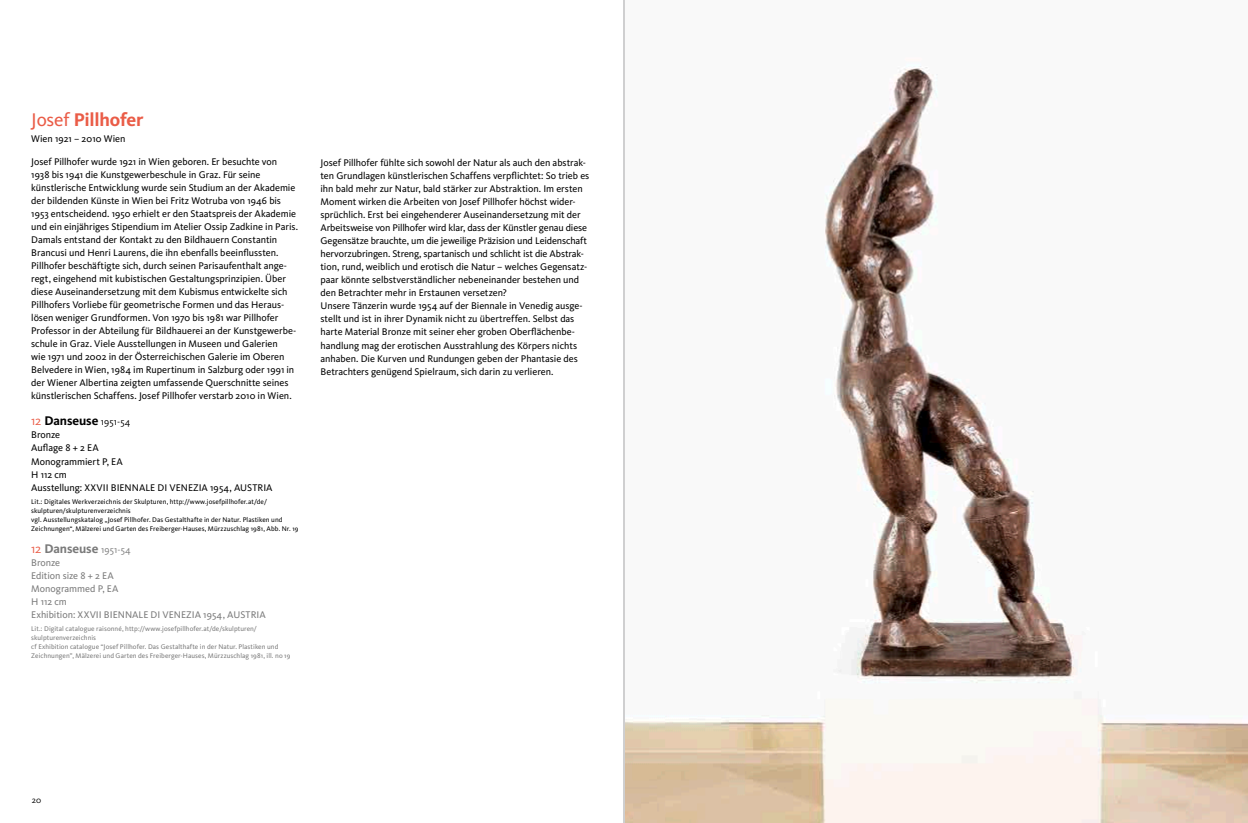
<style>
.page{position:relative;width:1248px;height:823px;background:#fff}
.page>*{position:absolute;margin:0;border:0;box-sizing:border-box;transform-origin:0 0}
.t1{font:700 19px "Kievit";letter-spacing:-.015em;color:#ea5c47}
.t2{font:700 13px "Kievit";letter-spacing:-.005em;color:#000}
.t3{font:700 13px "Kievit";letter-spacing:-.005em;color:#7a7a7a}
.t4{font:10px/13px "Kievit";letter-spacing:-.005em;color:#000}
.t5{font:10px/13px "Kievit";color:#7a7a7a}
.t6{font:9px "Kievit";color:#000}
.t7{font:7px/9px "Kievit";letter-spacing:.005em;color:#000}
.t8{font:7px/9px "Kievit";letter-spacing:.005em;color:#7a7a7a}
.s1{font-weight:400}
.s2{font-weight:400;color:#ea5c47}
.s3{font-weight:400;font-size:10px}
</style>
<div class="page">
<img style="left:625px;top:66px;width:622px;height:756px">
<hr style="left:623px;top:0;width:2px;height:822px;background:#cfcfd0">
<h1 class="t1" style="left:31px;top:108px;width:114px"><span class="s1">Josef</span> Pillhofer</h1>
<p class="t4" style="left:31px;top:132px;width:96px">Wien 1921 – 2010 Wien</p>
<p class="t4" style="left:31px;top:155px;width:268px">Josef Pillhofer wurde 1921 in Wien geboren. Er besuchte von 1938 bis 1941 die Kunstgewerbeschule in Graz. Für seine künstlerische Entwicklung wurde sein Studium an der Akademie der bildenden Künste in Wien bei Fritz Wotruba von 1946 bis 1953 entscheidend. 1950 erhielt er den Staatspreis der Akademie und ein einjähriges Stipendium im Atelier Ossip Zadkine in Paris.<br>Damals entstand der Kontakt zu den Bildhauern Constantin Brancusi und Henri Laurens, die ihn ebenfalls beeinflussten.<br>Pillhofer beschäftigte sich, durch seinen Parisaufenthalt ange&shy;regt, eingehend mit kubistischen Gestaltungsprinzipien. Über diese Auseinandersetzung mit dem Kubismus entwickelte sich Pillhofers Vorliebe für geometrische Formen und das Heraus&shy;lösen weniger Grundformen. Von 1970 bis 1981 war Pillhofer Professor in der Abteilung für Bildhauerei an der Kunstgewerbe&shy;schule in Graz. Viele Ausstellungen in Museen und Galerien<br>wie 1971 und 2002 in der Österreichischen Galerie im Oberen Belvedere in Wien, 1984 im Rupertinum in Salzburg oder 1991 in der Wiener Albertina zeigten umfassende Querschnitte seines künstlerischen Schaffens. Josef Pillhofer verstarb 2010 in Wien.</p>
<h2 class="t2" style="left:31px;top:413px;width:101px"><span class="s2">12</span> Danseuse <span class="s3">1951-54</span></h2>
<p class="t4" style="left:31px;top:428px;width:243px">Bronze<br>Auflage 8 + 2 EA<br>Monogrammiert P, EA<br>H 112 cm<br>Ausstellung: XXVII BIENNALE DI VENEZIA 1954, AUSTRIA</p>
<p class="t7" style="left:31px;top:496px;width:269px">Lit.: Digitales Werkverzeichnis der Skulpturen, http://www.josefpillhofer.at/de/ skulpturen/skulpturenverzeichnis<br>vgl. Ausstellungskatalog „Josef Pillhofer. Das Gestalthafte in der Natur. Plastiken und Zeichnungen“, Mälzerei und Garten des Freiberger-Hauses, Mürzzuschlag 1981, Abb. Nr. 19</p>
<h2 class="t3" style="left:31px;top:540px;width:101px"><span class="s2">12</span> Danseuse <span class="s3">1951-54</span></h2>
<p class="t5" style="left:31px;top:555px;width:236px">Bronze<br>Edition size 8 + 2 EA<br>Monogrammed P, EA<br>H 112 cm<br>Exhibition: XXVII BIENNALE DI VENEZIA 1954, AUSTRIA</p>
<p class="t8" style="left:31px;top:623px;width:261px">Lit.: Digital catalogue raisonné, http://www.josefpillhofer.at/de/skulpturen/ skulpturenverzeichnis<br>cf Exhibition catalogue “Josef Pillhofer. Das Gestalthafte in der Natur. Plastiken und Zeichnungen”, Mälzerei und Garten des Freiberger-Hauses, Mürzzuschlag 1981, ill. no 19</p>
<p class="t4" style="left:320px;top:156px;width:270px">Josef Pillhofer fühlte sich sowohl der Natur als auch den abstrak&shy;ten Grundlagen künstlerischen Schaffens verpflichtet: So trieb es ihn bald mehr zur Natur, bald stärker zur Abstraktion. Im ersten Moment wirken die Arbeiten von Josef Pillhofer höchst wider&shy;sprüchlich. Erst bei eingehenderer Auseinandersetzung mit der Arbeitsweise von Pillhofer wird klar, dass der Künstler genau diese Gegensätze brauchte, um die jeweilige Präzision und Leidenschaft hervorzubringen. Streng, spartanisch und schlicht ist die Abstrak&shy;tion, rund, weiblich und erotisch die Natur – welches Gegensatz&shy;paar könnte selbstverständlicher nebeneinander bestehen und den Betrachter mehr in Erstaunen versetzen?<br>Unsere Tänzerin wurde 1954 auf der Biennale in Venedig ausge&shy;stellt und ist in ihrer Dynamik nicht zu übertreffen. Selbst das harte Material Bronze mit seiner eher groben Oberflächenbe&shy;handlung mag der erotischen Ausstrahlung des Körpers nichts anhaben. Die Kurven und Rundungen geben der Phantasie des Betrachters genügend Spielraum, sich darin zu verlieren.</p>
<p class="t6" style="left:32px;top:794px;width:11px">20</p>
</div>
